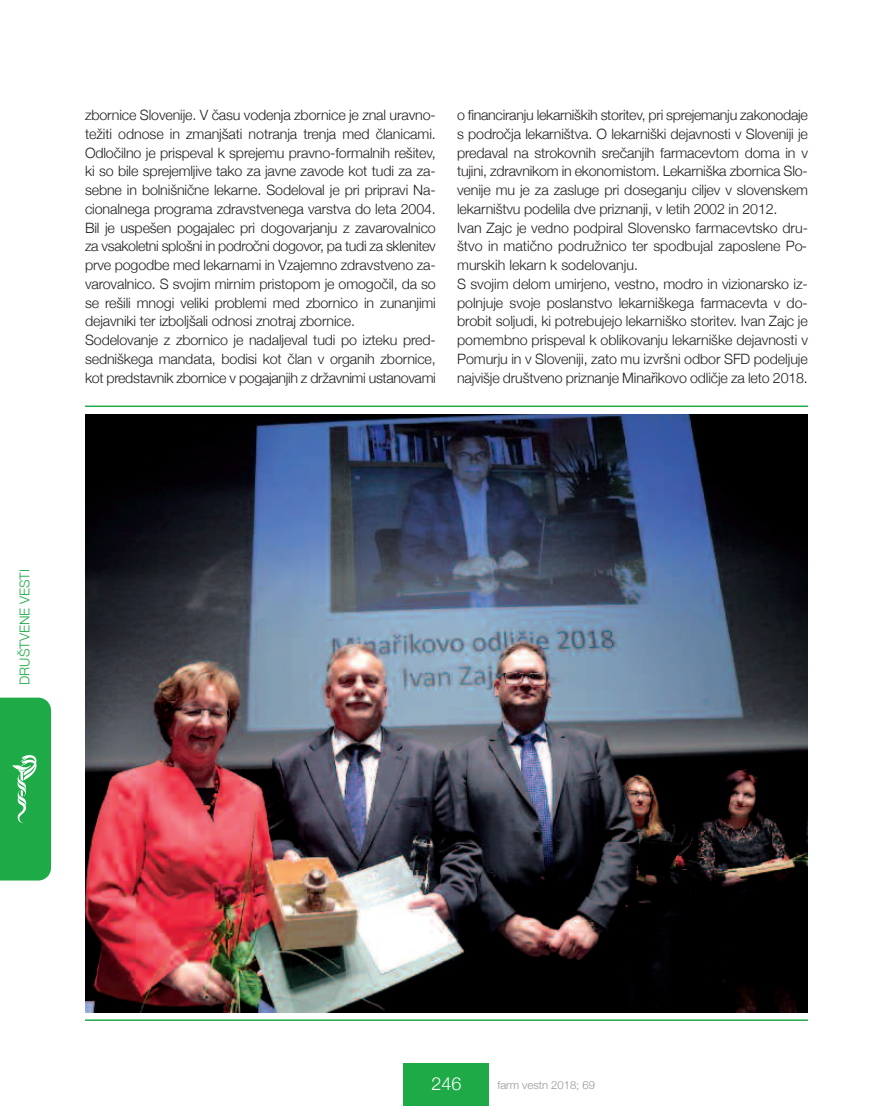
<style>
.page{position:relative;width:893px;height:1106px;background:#fff}
.page>*{position:absolute;margin:0;border:0;box-sizing:border-box;transform-origin:0 0}
.t1{font:300 18px "Helvetica Neue";color:#fff}
.t2{font:300 14.25px/18.8px "Helvetica Neue";letter-spacing:-.01em;color:#231f20}
.t3{font:300 13.5px "Helvetica Neue";color:#1faa48}
.t4{font:300 11.25px "Helvetica Neue";color:#939598}
</style>
<div class="page">
<div style="left:404px;top:1063px;width:85px;height:43px;background:#1faa48"></div>
<svg style="left:0;top:697px;width:51px;height:183px;background:#2bae51"></svg>
<hr style="left:85px;top:405px;width:723px;height:2px;background:#1faa48">
<hr style="left:85px;top:1019px;width:723px;height:1px;background:#1faa48">
<img style="left:85px;top:414px;width:723px;height:598px">
<p class="t2" style="left:85px;top:105px;width:352px">zbornice Slovenije. V času vodenja zbornice je znal uravno&shy;težiti odnose in zmanjšati notranja trenja med članicami.<br>Odločilno je prispeval k sprejemu pravno-formalnih rešitev, ki so bile sprejemljive tako za javne zavode kot tudi za za&shy;sebne in bolnišnične lekarne. Sodeloval je pri pripravi Na&shy;cionalnega programa zdravstvenega varstva do leta 2004.<br>Bil je uspešen pogajalec pri dogovarjanju z zavarovalnico za vsakoletni splošni in področni dogovor, pa tudi za sklenitev prve pogodbe med lekarnami in Vzajemno zdravstveno za&shy;varovalnico. S svojim mirnim pristopom je omogočil, da so se rešili mnogi veliki problemi med zbornico in zunanjimi dejavniki ter izboljšali odnosi znotraj zbornice.<br>Sodelovanje z zbornico je nadaljeval tudi po izteku pred&shy;sedniškega mandata, bodisi kot član v organih zbornice, kot predstavnik zbornice v pogajanjih z državnimi ustanovami</p>
<p class="t2" style="left:457px;top:105px;width:352px">o financiranju lekarniških storitev, pri sprejemanju zakonodaje s področja lekarništva. O lekarniški dejavnosti v Sloveniji je predaval na strokovnih srečanjih farmacevtom doma in v tujini, zdravnikom in ekonomistom. Lekarniška zbornica Slo&shy;venije mu je za zasluge pri doseganju ciljev v slovenskem lekarništvu podelila dve priznanji, v letih 2002 in 2012.<br>Ivan Zajc je vedno podpiral Slovensko farmacevtsko dru&shy;štvo in matično podružnico ter spodbujal zaposlene Po&shy;murskih lekarn k sodelovanju.<br>S svojim delom umirjeno, vestno, modro in vizionarsko iz&shy;polnjuje svoje poslanstvo lekarniškega farmacevta v do&shy;brobit soljudi, ki potrebujejo lekarniško storitev. Ivan Zajc je pomembno prispeval k oblikovanju lekarniške dejavnosti v Pomurju in v Sloveniji, zato mu izvršni odbor SFD podeljuje najvišje društveno priznanje Minařikovo odličje za leto 2018.</p>
<p class="t3" style="left:16px;top:685px;width:117px;rotate:-90deg">DRUŠTVENE VESTI</p>
<p class="t1" style="left:431px;top:1072px;width:32px">246</p>
<p class="t4" style="left:497px;top:1078px;width:99px">farm vestn 2018; 69</p>
</div>
